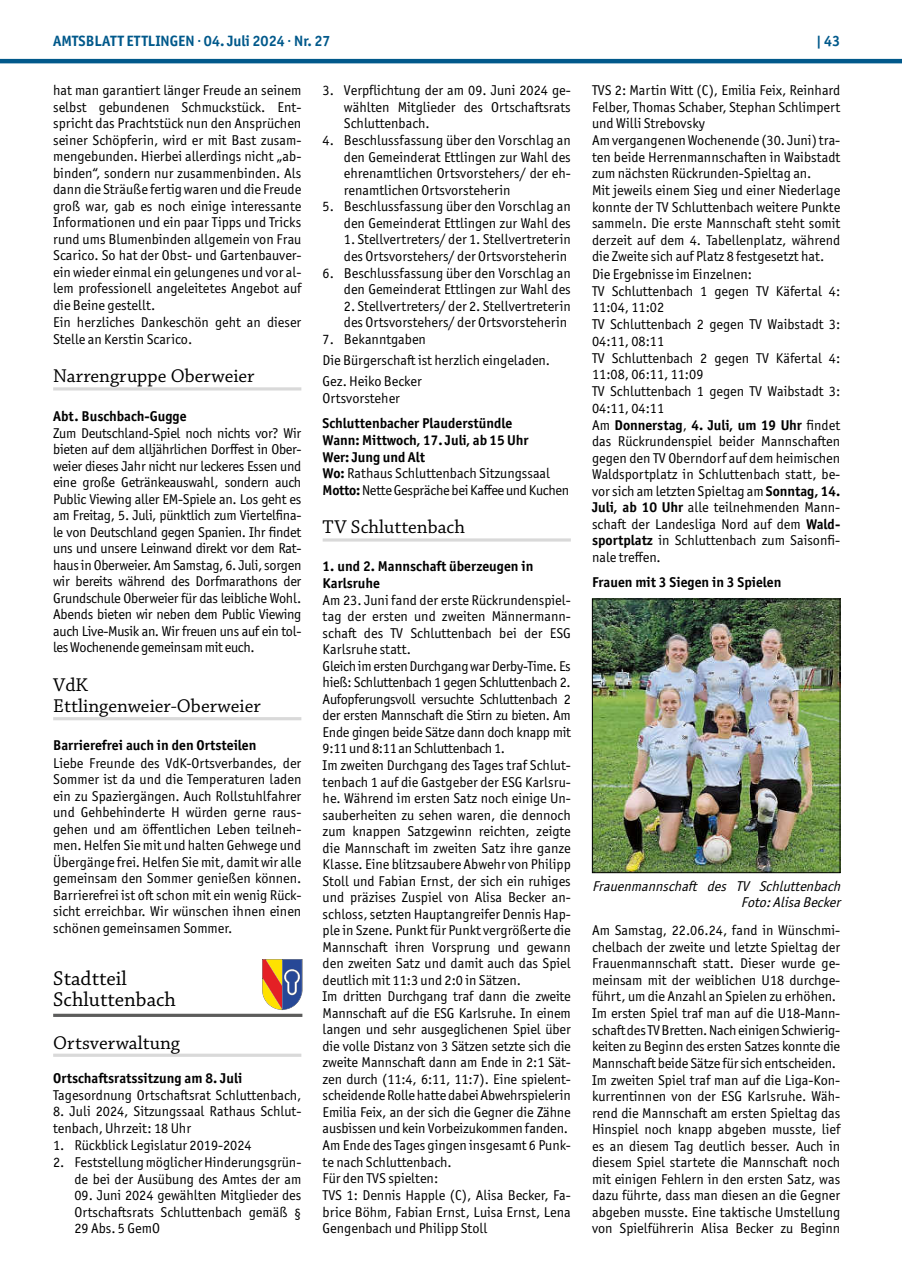
<style>
.page{position:relative;width:902px;height:1280px;background:#fff}
.page>*{position:absolute;margin:0;border:0;box-sizing:border-box;transform-origin:0 0}
.t1{font:21px/21px "Chaparral Pro";color:#000}
.t2{font:19.5px/21px "Chaparral Pro";color:#000}
.t3{font:700 15px "Officina Sans ITC Pro";color:#01598b}
.t4{font:14.25px/16.5px "Officina Sans ITC Pro";color:#000}
.t5{font:700 14.25px/16.8px "Officina Sans ITC Pro";color:#000}
.t6{font:italic 14.25px/16.5px "Officina Sans ITC Pro";color:#000;text-align:right}
.s1{font-weight:700}
.s2{font-weight:400}
</style>
<div class="page">
<hr style="left:0;top:59px;width:901px;height:4px;background:#01598b">
<hr style="left:53px;top:387px;width:248px;height:3px;background:#d9d9d9">
<hr style="left:53px;top:717px;width:248px;height:3px;background:#d9d9d9">
<hr style="left:53px;top:1054px;width:248px;height:3px;background:#d9d9d9">
<hr style="left:53px;top:1014px;width:249px;height:3px;background:#5c5c5b">
<svg style="left:262px;top:959px;width:40px;height:51px;background:#a27d6c"></svg>
<svg style="left:322px;top:538px;width:248px;height:4px"></svg>
<img style="left:594px;top:601px;width:244px;height:270px">
<div style="left:592px;top:599px;width:248px;height:274px;border:1px solid #000"></div>
<p class="t3" style="left:53px;top:31px;width:279px">AMTSBLATT ETTLINGEN · 04. Juli 2024 · Nr. 27</p>
<p class="t3" style="left:816px;top:31px;width:26px">| 43</p>
<p class="t4" style="left:53px;top:82px;width:250px">hat man garantiert länger Freude an seinem selbst gebundenen Schmuckstück. Ent&shy;spricht das Prachtstück nun den Ansprüchen seiner Schöpferin, wird er mit Bast zusam&shy;mengebunden. Hierbei allerdings nicht „ab&shy;binden“, sondern nur zusammenbinden. Als dann die Sträuße fertig waren und die Freude groß war, gab es noch einige interessante Informationen und ein paar Tipps und Tricks rund ums Blumenbinden allgemein von Frau Scarico. So hat der Obst- und Gartenbauver&shy;ein wieder einmal ein gelungenes und vor al&shy;lem professionell angeleitetes Angebot auf die Beine gestellt.<br>Ein herzliches Dankeschön geht an dieser Stelle an Kerstin Scarico.</p>
<h2 class="t2" style="left:53px;top:366px;width:203px">Narrengruppe Oberweier</h2>
<p class="t5" style="left:53px;top:407px;width:135px">Abt. Buschbach-Gugge</p>
<p class="t4" style="left:53px;top:425px;width:250px;text-align:justify">Zum Deutschland-Spiel noch nichts vor? Wir bieten auf dem alljährlichen Dorffest in Ober&shy;weier dieses Jahr nicht nur leckeres Essen und eine große Getränkeauswahl, sondern auch Public Viewing aller EM-Spiele an. Los geht es am Freitag, 5. Juli, pünktlich zum Viertelfina&shy;le von Deutschland gegen Spanien. Ihr findet uns und unsere Leinwand direkt vor dem Rat&shy;haus in Oberweier. Am Samstag, 6. Juli, sorgen wir bereits während des Dorfmarathons der Grundschule Oberweier für das leibliche Wohl.<br>Abends bieten wir neben dem Public Viewing auch Live-Musik an. Wir freuen uns auf ein tol&shy;les Wochenende gemeinsam mit euch.</p>
<h2 class="t2" style="left:53px;top:675px;width:209px">VdK<br>Ettlingenweier-Oberweier</h2>
<p class="t5" style="left:53px;top:737px;width:205px">Barrierefrei auch in den Ortsteilen</p>
<p class="t4" style="left:53px;top:754px;width:250px;text-align:justify">Liebe Freunde des VdK-Ortsverbandes, der Sommer ist da und die Temperaturen laden ein zu Spaziergängen. Auch Rollstuhlfahrer und Gehbehinderte H würden gerne raus&shy;gehen und am öffentlichen Leben teilneh&shy;men. Helfen Sie mit und halten Gehwege und Übergänge frei. Helfen Sie mit, damit wir alle gemeinsam den Sommer genießen können.<br>Barrierefrei ist oft schon mit ein wenig Rück&shy;sicht erreichbar. Wir wünschen ihnen einen schönen gemeinsamen Sommer.</p>
<h1 class="t1" style="left:53px;top:969px;width:124px">Stadtteil<br>Schluttenbach</h1>
<h2 class="t2" style="left:53px;top:1033px;width:128px">Ortsverwaltung</h2>
<p class="t5" style="left:53px;top:1069px;width:190px">Ortschaftsratssitzung am 8. Juli</p>
<p class="t4" style="left:53px;top:1087px;width:250px">Tagesordnung Ortschaftsrat Schluttenbach,</p>
<p class="t4" style="left:53px;top:1103px;width:250px">8. Juli 2024, Sitzungssaal Rathaus Schlut&shy;tenbach, Uhrzeit: 18 Uhr</p>
<p class="t4" style="left:53px;top:1137px;width:200px">1. Rückblick Legislatur 2019-2024</p>
<p class="t4" style="left:53px;top:1154px;width:250px;text-align:right">2. Feststellung möglicher Hinderungsgrün&shy;de bei der Ausübung des Amtes der am</p>
<p class="t4" style="left:74px;top:1187px;width:228px;text-align:justify">09. Juni 2024 gewählten Mitglieder des Ortschaftsrats Schluttenbach gemäß § 29 Abs. 5 GemO</p>
<p class="t4" style="left:592px;top:82px;width:250px">TVS 2: Martin Witt (C), Emilia Feix, Reinhard Felber, Thomas Schaber, Stephan Schlimpert und Willi Strebovsky<br>Am vergangenen Wochenende (30. Juni) tra&shy;ten beide Herrenmannschaften in Waibstadt zum nächsten Rückrunden-Spieltag an.<br>Mit jeweils einem Sieg und einer Niederlage konnte der TV Schluttenbach weitere Punkte sammeln. Die erste Mannschaft steht somit derzeit auf dem 4. Tabellenplatz, während die Zweite sich auf Platz 8 festgesetzt hat.<br>Die Ergebnisse im Einzelnen:<br>TV Schluttenbach 1 gegen TV Käfertal 4:<br>11:04, 11:02<br>TV Schluttenbach 2 gegen TV Waibstadt 3:<br>04:11, 08:11<br>TV Schluttenbach 2 gegen TV Käfertal 4:<br>11:08, 06:11, 11:09<br>TV Schluttenbach 1 gegen TV Waibstadt 3:<br>04:11, 04:11<br>Am <span class="s1">Donnerstag</span>, <span class="s1">4. Juli, um 19 Uhr</span> findet das Rückrundenspiel beider Mannschaften gegen den TV Oberndorf auf dem heimischen Waldsportplatz in Schluttenbach statt, be&shy;vor sich am letzten Spieltag am <span class="s1">Sonntag, 14.<br>Juli, ab 10 Uhr</span> alle teilnehmenden Mann&shy;schaft der Landesliga Nord auf dem <span class="s1">Wald&shy;sportplatz</span> in Schluttenbach zum Saisonfi&shy;nale treffen.</p>
<p class="t5" style="left:592px;top:574px;width:191px">Frauen mit 3 Siegen in 3 Spielen</p>
<p class="t4" style="left:344px;top:82px;width:228px;text-align:justify;text-indent:-21px">3. Verpflichtung der am 09. Juni 2024 ge&shy;wählten Mitglieder des Ortschaftsrats Schluttenbach.</p>
<p class="t4" style="left:344px;top:132px;width:228px;text-align:justify;text-indent:-21px">4. Beschlussfassung über den Vorschlag an den Gemeinderat Ettlingen zur Wahl des ehrenamtlichen Ortsvorstehers/ der eh&shy;renamtlichen Ortsvorsteherin</p>
<p class="t4" style="left:322px;top:198px;width:250px;text-align:right">5. Beschlussfassung über den Vorschlag an den Gemeinderat Ettlingen zur Wahl des</p>
<p class="t4" style="left:344px;top:231px;width:228px">1. Stellvertreters/ der 1. Stellvertreterin des Ortsvorstehers/ der Ortsvorsteherin</p>
<p class="t4" style="left:322px;top:265px;width:250px;text-align:right">6. Beschlussfassung über den Vorschlag an den Gemeinderat Ettlingen zur Wahl des</p>
<p class="t4" style="left:344px;top:298px;width:228px">2. Stellvertreters/ der 2. Stellvertreterin des Ortsvorstehers/ der Ortsvorsteherin</p>
<p class="t4" style="left:322px;top:329px;width:229px;line-height:21px">7. Bekanntgaben<br>Die Bürgerschaft ist herzlich eingeladen.<br>Gez. Heiko Becker</p>
<p class="t4" style="left:322px;top:390px;width:79px">Ortsvorsteher</p>
<p class="t5" style="left:322px;top:415px;width:248px">Schluttenbacher Plauderstündle<br>Wann: Mittwoch, 17. Juli, ab 15 Uhr<br>Wer: Jung und Alt<br>Wo: <span class="s2">Rathaus Schluttenbach Sitzungssaal </span>Motto: <span class="s2">Nette Gespräche bei Kaffee und Kuchen</span></p>
<h2 class="t2" style="left:322px;top:517px;width:144px">TV Schluttenbach</h2>
<p class="t5" style="left:322px;top:558px;width:212px">1. und 2. Mannschaft überzeugen in<br>Karlsruhe</p>
<p class="t4" style="left:322px;top:591px;width:250px">Am 23. Juni fand der erste Rückrundenspiel&shy;tag der ersten und zweiten Männermann&shy;schaft des TV Schluttenbach bei der ESG Karlsruhe statt.<br>Gleich im ersten Durchgang war Derby-Time. Es hieß: Schluttenbach 1 gegen Schluttenbach 2.<br>Aufopferungsvoll versuchte Schluttenbach 2 der ersten Mannschaft die Stirn zu bieten. Am Ende gingen beide Sätze dann doch knapp mit 9:11 und 8:11 an Schluttenbach 1.<br>Im zweiten Durchgang des Tages traf Schlut&shy;tenbach 1 auf die Gastgeber der ESG Karlsru&shy;he. Während im ersten Satz noch einige Un&shy;sauberheiten zu sehen waren, die dennoch zum knappen Satzgewinn reichten, zeigte die Mannschaft im zweiten Satz ihre ganze Klasse. Eine blitzsaubere Abwehr von Philipp Stoll und Fabian Ernst, der sich ein ruhiges und präzises Zuspiel von Alisa Becker an&shy;schloss, setzten Hauptangreifer Dennis Hap&shy;ple in Szene. Punkt für Punkt vergrößerte die Mannschaft ihren Vorsprung und gewann den zweiten Satz und damit auch das Spiel deutlich mit 11:3 und 2:0 in Sätzen.<br>Im dritten Durchgang traf dann die zweite Mannschaft auf die ESG Karlsruhe. In einem langen und sehr ausgeglichenen Spiel über die volle Distanz von 3 Sätzen setzte sich die zweite Mannschaft dann am Ende in 2:1 Sät&shy;zen durch (11:4, 6:11, 11:7). Eine spielent&shy;scheidende Rolle hatte dabei Abwehrspielerin Emilia Feix, an der sich die Gegner die Zähne ausbissen und kein Vorbeizukommen fanden.<br>Am Ende des Tages gingen insgesamt 6 Punk&shy;te nach Schluttenbach.<br>Für den TVS spielten:<br>TVS 1: Dennis Happle (C), Alisa Becker, Fa&shy;brice Böhm, Fabian Ernst, Luisa Ernst, Lena Gengenbach und Philipp Stoll</p>
<p class="t6" style="left:592px;top:878px;width:253px">Frauenmannschaft des TV Schluttenbach<br>Foto:AlisaBecker</p>
<p class="t4" style="left:592px;top:922px;width:250px">Am Samstag, 22.06.24, fand in Wünschmi&shy;chelbach der zweite und letzte Spieltag der Frauenmannschaft statt. Dieser wurde ge&shy;meinsam mit der weiblichen U18 durchge&shy;führt, um die Anzahl an Spielen zu erhöhen.<br>Im ersten Spiel traf man auf die U18-Mann&shy;schaft des TV Bretten. Nach einigen Schwierig&shy;keiten zu Beginn des ersten Satzes konnte die Mannschaft beide Sätze für sich entscheiden.<br>Im zweiten Spiel traf man auf die Liga-Kon&shy;kurrentinnen von der ESG Karlsruhe. Wäh&shy;rend die Mannschaft am ersten Spieltag das Hinspiel noch knapp abgeben musste, lief es an diesem Tag deutlich besser. Auch in diesem Spiel startete die Mannschaft noch mit einigen Fehlern in den ersten Satz, was dazu führte, dass man diesen an die Gegner abgeben musste. Eine taktische Umstellung von Spielführerin Alisa Becker zu Beginn</p>
</div>
